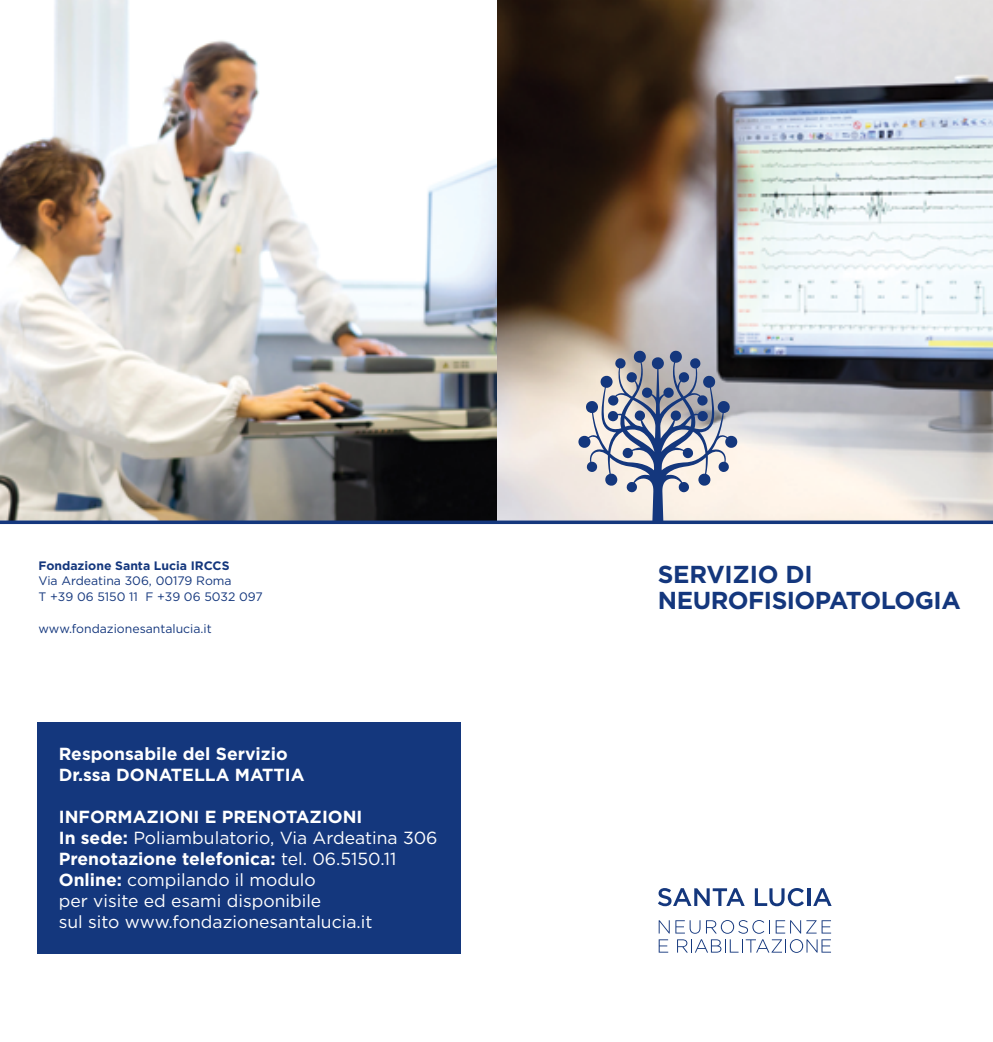
<style>
.page{position:relative;width:993px;height:1042px;background:#fff}
.page>*{position:absolute;margin:0;border:0;box-sizing:border-box;transform-origin:0 0}
.t1{font:700 24.5px/26.2px "Gotham";letter-spacing:-.02em;color:#14377d}
.t2{font:17.5px/21px "Gotham";color:#fff}
.t3{font:700 17.5px/21px "Gotham";color:#fff}
.t4{font:12.25px/15.8px "Gotham";color:#14377d}
.t5{font:700 12.25px "Gotham";color:#14377d}
.s1{font-weight:700}
</style>
<div class="page">
<img style="left:0;top:0;width:992px;height:520px">
<svg style="left:658px;top:920px;width:11px;height:13px"></svg>
<svg style="left:658px;top:939px;width:10px;height:13px"></svg>
<svg style="left:675px;top:920px;width:155px;height:33px"></svg>
<svg style="left:658px;top:888px;width:86px;height:18px"></svg>
<svg style="left:754px;top:888px;width:49px;height:18px"></svg>
<svg style="left:807px;top:888px;width:3px;height:18px"></svg>
<svg style="left:813px;top:888px;width:18px;height:18px"></svg>
<div style="left:37px;top:722px;width:423px;height:231px;background:#14377d"></div>
<svg style="left:578px;top:350px;width:159px;height:170px;background:#adafba"></svg>
<svg style="left:0;top:520px;width:992px;height:4px;background:#294782"></svg>
<p class="t5" style="left:38px;top:558px;width:192px">Fondazione Santa Lucia IRCCS</p>
<p class="t4" style="left:38px;top:573px;width:226px">Via Ardeatina 306, 00179 Roma<br>T +39 06 5150 11 F +39 06 5032 097</p>
<p class="t4" style="left:38px;top:620px;width:175px">www.fondazionesantalucia.it</p>
<p class="t3" style="left:59px;top:742px;width:247px">Responsabile del Servizio<br>Dr.ssa Donatella Mattia</p>
<p class="t2" style="left:59px;top:805px;width:380px"><span class="s1">In formazion i e prenotazion i<br>I n sede:</span> Poliambulatorio, Via Ardeatina 306<br><span class="s1">Prenotazione telefonica:</span> tel. 06.5150.11<br><span class="s1">Online:</span> compilando il modulo<br>per visite ed esami disponibile<br>sul sito www.fondazionesantalucia.it</p>
<h1 class="t1" style="left:657px;top:560px;width:304px">Servizio di<br>Neurofisiopatologia</h1>
</div>
